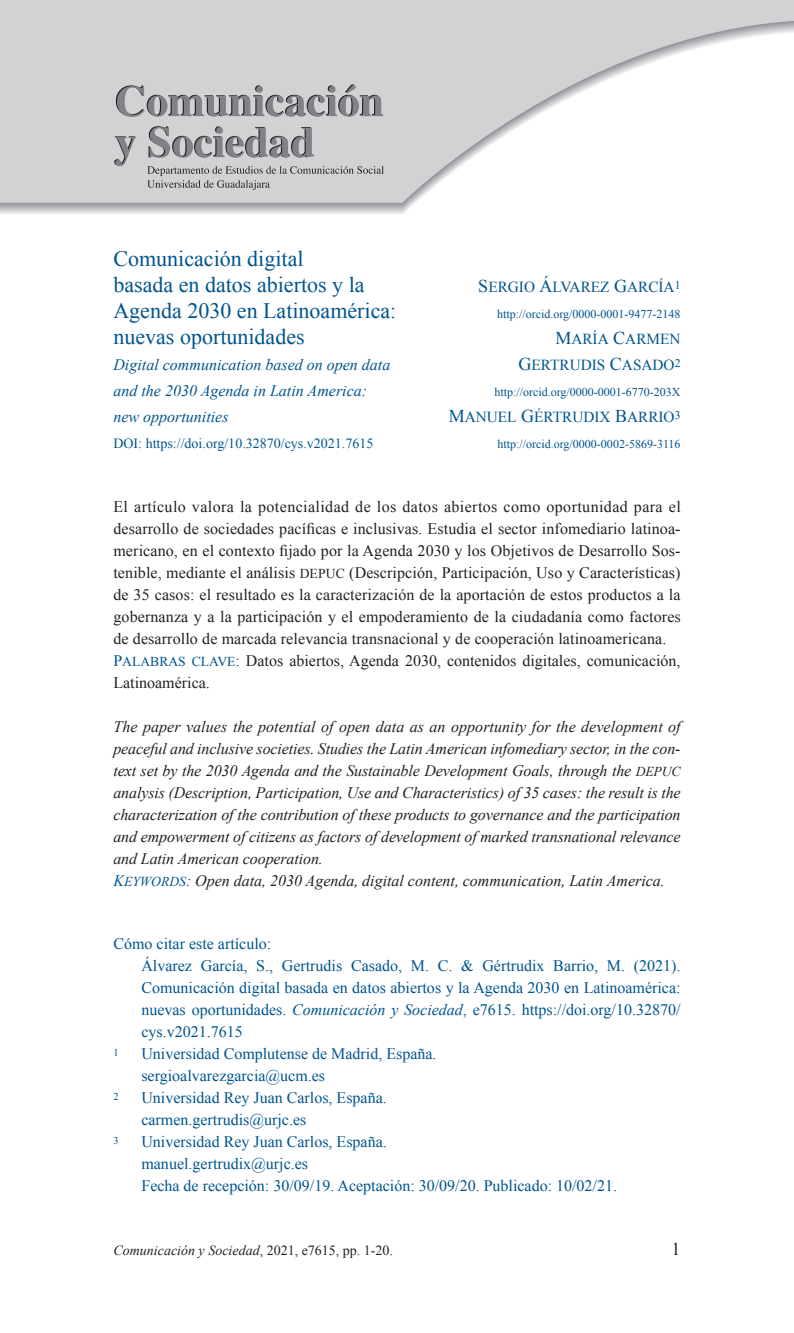
<style>
.page{position:relative;width:794px;height:1333px;background:#fff}
.page>*{position:absolute;margin:0;border:0;box-sizing:border-box;transform-origin:0 0}
.t1{font:22px/26px "Times New Roman";color:#00548e}
.t2{font:18px "Times New Roman";color:#231f20}
.t3{font:16px/22px "Times New Roman";letter-spacing:.005em;color:#231f20}
.t4{font:italic 16px/22px "Times New Roman";letter-spacing:-.005em;color:#231f20}
.t5{font:16px/22px "Times New Roman";color:#00548e}
.t6{font:italic 16px/26px "Times New Roman";color:#00548e}
.t7{font:15.4px/26px "Times New Roman PSMT SC850";color:#00548e;text-align:right}
.t8{font:14px "Times New Roman";color:#00548e}
.t9{font:italic 14px "Times New Roman";color:#231f20}
.t10{font:12px "Times New Roman";color:#00548e}
.t11{font:10.4px "Times New Roman";color:#00548e}
.s1{font-size:18px}
.s2{font-family:"Times New Roman PSMT SC850";font-size:13.6px}
.s3{font-family:"Times New Roman PSMT SC850";color:#00548e}
.s4{font-family:"Times New Roman PSMT SC850";font-size:13.6px;color:#00548e}
.s5{font-family:"Times New Roman PS Italic MT SC850";font-style:normal;font-size:13.6px}
.s6{font-family:"Times New Roman PS Italic MT SC850";font-style:normal;color:#00548e}
.s7{font-family:"Times New Roman PS Italic MT SC850";font-style:normal;font-size:13.6px;color:#00548e}
.s8{font-style:italic}
.s9{font-style:normal}
</style>
<div class="page">
<svg style="left:0;top:0;width:794px;height:203px;fill:#d1d2d4"></svg>
<svg style="left:116px;top:84px;width:267px;height:33px;background:#a9aaac"></svg>
<svg style="left:114px;top:136px;width:22px;height:30px"></svg>
<svg style="left:148px;top:126px;width:166px;height:32px;background:#a4a5a8"></svg>
<svg style="left:147px;top:166px;width:237px;height:24px;background:#bcbcbe"></svg>
<h1 class="t1" style="left:113px;top:245px;width:284px">Comunicación digital<br>basada en datos abiertos y la<br>Agenda 2030 en Latinoamérica: nuevas oportunidades</h1>
<p class="t6" style="left:113px;top:351px;width:278px">Digital communication based on open data and the 2030 Agenda in Latin America: new opportunities</p>
<p class="t8" style="left:113px;top:434px;width:261px">DOI: https://doi.org/10.32870/cys.v2021.7615</p>
<p class="t7" style="left:478px;top:274px;width:204px"><span class="s1">S</span>ERGIO <span class="s1">Á</span>LVAREZ <span class="s1">G</span>ARCÍA<sup>1</sup></p>
<p class="t10" style="left:497px;top:306px;width:185px">http://orcid.org/0000-0001-9477-2148</p>
<p class="t7" style="left:518px;top:326px;width:163px"><span class="s1">M</span>ARÍA <span class="s1">C</span>ARMEN<br><span class="s1">G</span>ERTRUDIS <span class="s1">C</span>ASADO<sup>2</sup></p>
<p class="t10" style="left:494px;top:384px;width:188px">http://orcid.org/0000-0001-6770-203X</p>
<p class="t7" style="left:449px;top:404px;width:233px"><span class="s1">M</span>ANUEL <span class="s1">G</span>ÉRTRUDIX <span class="s1">B</span>ARRIO<sup>3</sup></p>
<p class="t10" style="left:497px;top:436px;width:184px">http://orcid.org/0000-0002-5869-3116</p>
<p class="t3" style="left:113px;top:495px;width:569px">El artículo valora la potencialidad de los datos abiertos como oportunidad para el desarrollo de sociedades pacíficas e inclusivas. Estudia el sector infomediario latinoa&shy;mericano, en el contexto fijado por la Agenda 2030 y los Objetivos de Desarrollo Sos&shy;tenible, mediante el análisis <span class="s2">DEPUC</span> (Descripción, Participación, Uso y Características) de 35 casos: el resultado es la caracterización de la aportación de estos productos a la gobernanza y a la participación y el empoderamiento de la ciudadanía como factores de desarrollo de marcada relevancia transnacional y de cooperación latinoamericana.<br><span class="s3">P</span><span class="s4">ALABRAS CLAVE</span><span class="s3">:</span> Datos abiertos, Agenda 2030, contenidos digitales, comunicación, Latinoamérica.</p>
<p class="t4" style="left:113px;top:715px;width:569px">The paper values the potential of open data as an opportunity for the development of peaceful and inclusive societies. Studies the Latin American infomediary sector, in the con&shy;text set by the 2030 Agenda and the Sustainable Development Goals, through the <span class="s5">DEPUC </span>analysis (Description, Participation, Use and Characteristics) of 35 cases: the result is the characterization of the contribution of these products to governance and the participation and empowerment of citizens as factors of development of marked transnational relevance and Latin American cooperation.<br><span class="s6">K</span><span class="s7">EYWORDS</span><span class="s6">:</span> Open data, 2030 Agenda, digital content, communication, Latin America.</p>
<p class="t5" style="left:141px;top:932px;width:540px;text-indent:-28px">Cómo citar este artículo:<br>Álvarez García, S., Gertrudis Casado, M. C. &amp; Gértrudix Barrio, M. (2021).<br>Comunicación digital basada en datos abiertos y la Agenda 2030 en Latinoamérica: nuevas oportunidades. <span class="s8">Comunicación y Sociedad</span>, e7615. https://doi.org/10.32870/ cys.v2021.7615</p>
<p class="t11" style="left:113px;top:1045px;width:7px">1</p>
<p class="t5" style="left:141px;top:1042px;width:297px">Universidad Complutense de Madrid, España. sergioalvarezgarcia@ucm.es</p>
<p class="t11" style="left:113px;top:1089px;width:7px">2</p>
<p class="t5" style="left:141px;top:1086px;width:247px">Universidad Rey Juan Carlos, España. carmen.gertrudis@urjc.es</p>
<p class="t11" style="left:113px;top:1133px;width:7px">3</p>
<p class="t5" style="left:141px;top:1130px;width:477px">Universidad Rey Juan Carlos, España.<br>manuel.gertrudix@urjc.es<br>Fecha de recepción: 30/09/19. Aceptación: 30/09/20. Publicado: 10/02/21.</p>
<p class="t9" style="left:113px;top:1240px;width:281px">Comunicación y Sociedad<span class="s9">, 2021, e7615, pp. 1-20.</span></p>
<p class="t2" style="left:671px;top:1236px;width:10px">1</p>
</div>
